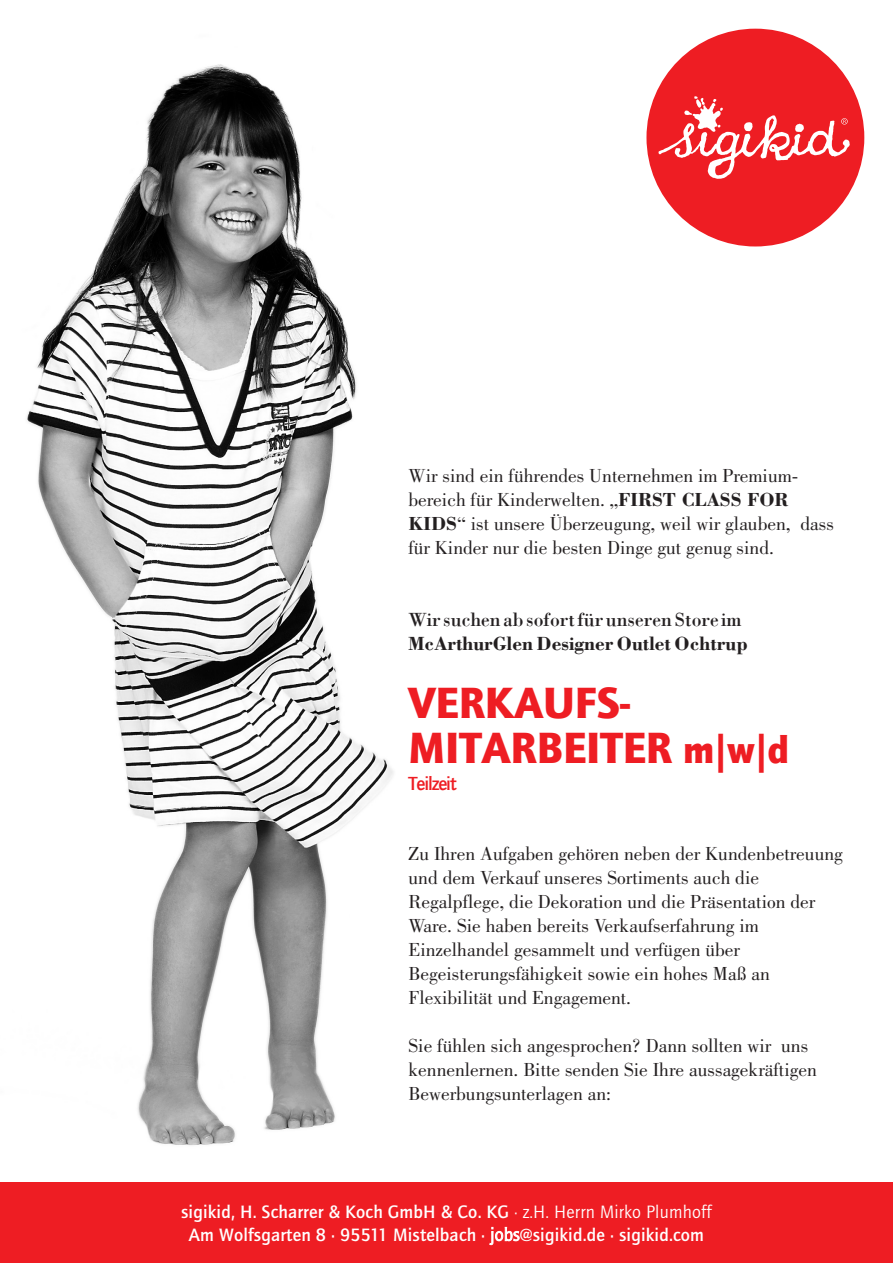
<style>
.page{position:relative;width:893px;height:1263px;background:#fff}
.page>*{position:absolute;margin:0;border:0;box-sizing:border-box;transform-origin:0 0}
.t1{font:900 45px/45px "Quay Itc T";color:#ee1d23}
.t2{font:19.5px/24px "Bodoni";color:#231f20}
.t3{font:19.5px/24px "Bodoni";color:#231f20}
.t4{font:700 19.5px "Quay Itc T";letter-spacing:-.055em;color:#ee1d23}
.t5{font:700 18.6px/22.2px "Quay Itc T";letter-spacing:.01em;color:#fff;text-align:center}
.s1{font-weight:700}
.s2{font-family:"Quay Sans ITC Com";font-size:39px}
.s3{font-weight:400}
.s4{font-family:"Quay Sans ITC Com";font-weight:400}
</style>
<div class="page">
<img style="left:27px;top:64px;width:366px;height:1082px">
<div style="left:0;top:1182px;width:893px;height:81px;background:#ee1d23"></div>
<div style="left:646px;top:29px;width:218px;height:217px;background:#ee1d23;border-radius:50%"></div>
<svg style="left:658px;top:96px;width:192px;height:83px"></svg>
<p class="t2" style="left:408px;top:463px;width:427px">Wir sind ein führendes Unternehmen im Premium&shy;bereich für Kinderwelten. „<span class="s1">FIRST CLASS FOR KIDS</span>“ ist unsere Überzeugung, weil wir glauben, dass für Kinder nur die besten Dinge gut genug sind.</p>
<p class="t3" style="left:408px;top:607px;width:340px">Wir suchen ab sofort für unseren Store im<br><span class="s1">McArthurGlen Designer Outlet Ochtrup</span></p>
<p class="t1" style="left:409px;top:680px;width:382px">VERKAUFS-<br>MITARBEITER <span class="s2">m|w|d</span></p>
<p class="t4" style="left:409px;top:772px;width:50px">Teilzeit</p>
<p class="t2" style="left:409px;top:842px;width:436px">Zu Ihren Aufgaben gehören neben der Kundenbetreuung und dem Verkauf unseres Sortiments auch die Regalpflege, die Dekoration und die Präsentation der Ware. Sie haben bereits Verkaufserfahrung im Einzelhandel gesammelt und verfügen über Begeisterungsfähigkeit sowie ein hohes Maß an Flexibilität und Engagement.</p>
<p class="t2" style="left:409px;top:1034px;width:410px">Sie fühlen sich angesprochen? Dann sollten wir uns kennenlernen. Bitte senden Sie Ihre aussagekräftigen<br>Bewerbungsunterlagen an:</p>
<p class="t5" style="left:181px;top:1201px;width:532px">sigikid, H. Scharrer &amp; Koch GmbH &amp; Co. KG <span class="s3">· z.H. Herrn Mirko Plumhoff<br></span>Am Wolfsgarten 8 · 95511 Mistelbach · <span class="s4">jobs</span>@sigikid.de · sigikid.com</p>
</div>
